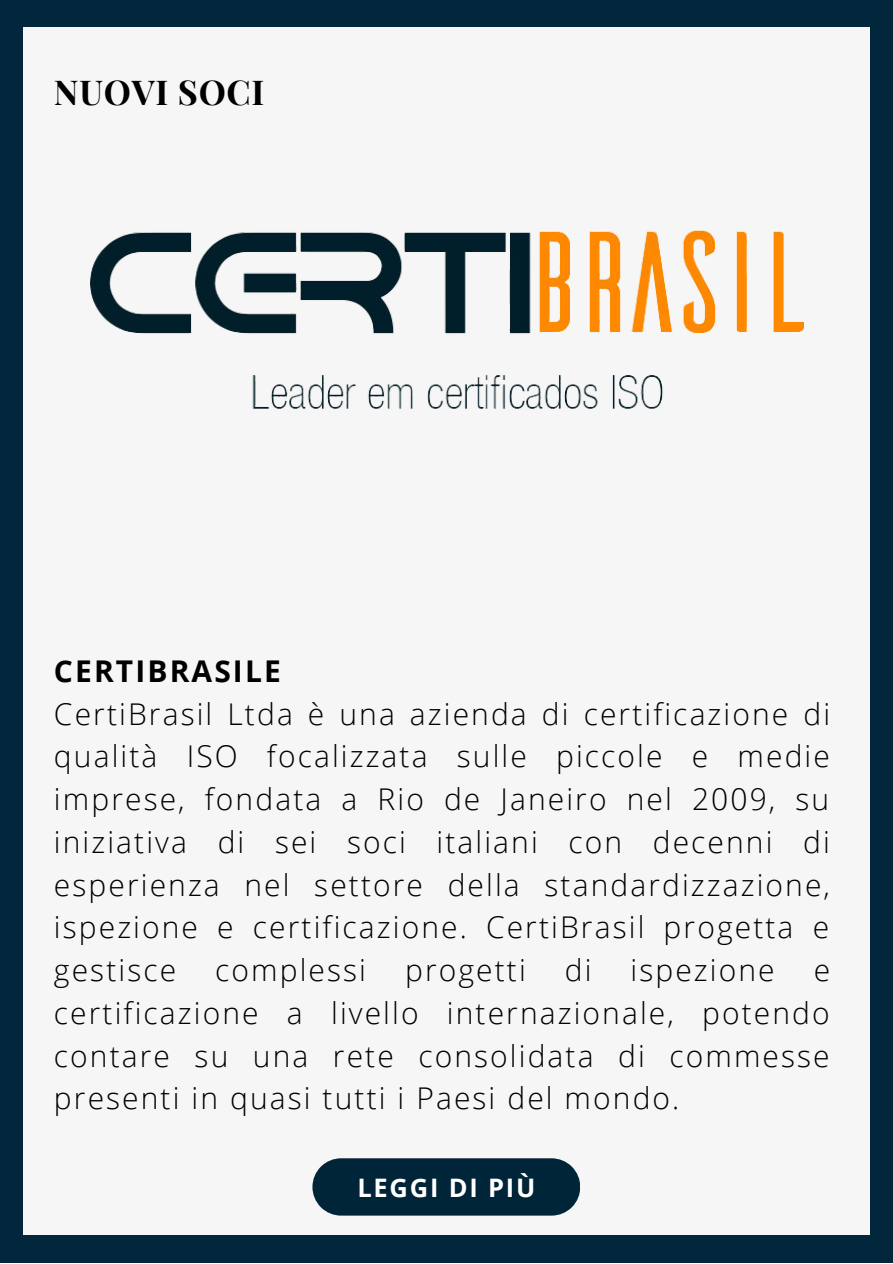
<style>
.page{position:relative;width:893px;height:1264px;background:#fff}
.page>*{position:absolute;margin:0;border:0;box-sizing:border-box;transform-origin:0 0}
.t1{font:700 34.35px "Playfair Display";letter-spacing:.02em;color:#000}
.t2{font:300 30px/42.8px "Open Sans";letter-spacing:.07em;color:#000;text-align:justify}
.t3{font:700 30px "Open Sans";letter-spacing:.07em;color:#000}
.t4{font:700 25.5px "Open Sans";letter-spacing:.07em;color:#fff}
</style>
<div class="page">
<div style="left:0;top:0;width:892px;height:1262px;background:#02263b"></div>
<div style="left:23px;top:27px;width:846px;height:1207px;background:#f6f6f6"></div>
<div style="left:312px;top:1158px;width:268px;height:57px;background:#002438"></div>
<img style="left:90px;top:230px;width:713px;height:179px">
<p class="t1" style="left:54px;top:68px;width:212px">NUOVI SOCI</p>
<p class="t3" style="left:54px;top:650px;width:228px">CERTIBRASILE</p>
<p class="t2" style="left:54px;top:691px;width:777px">CertiBrasil Ltda è una azienda di certificazione di qualità ISO focalizzata sulle piccole e medie imprese, fondata a Rio de Janeiro nel 2009, su iniziativa di sei soci italiani con decenni di esperienza nel settore della standardizzazione, ispezione e certificazione. CertiBrasil progetta e gestisce</p>
<p class="t2" style="left:215px;top:948px;width:152px">complessi</p>
<p class="t2" style="left:405px;top:948px;width:122px">progetti</p>
<p class="t2" style="left:564px;top:948px;width:28px">di</p>
<p class="t2" style="left:630px;top:948px;width:146px">ispezione</p>
<p class="t2" style="left:54px;top:948px;width:777px;text-indent:759px">e certificazione a livello internazionale, potendo contare su una rete consolidata di commesse presenti in quasi tutti i Paesi del mondo.</p>
<p class="t4" style="left:357px;top:1169px;width:179px">LEGGI DI PIÙ</p>
</div>
